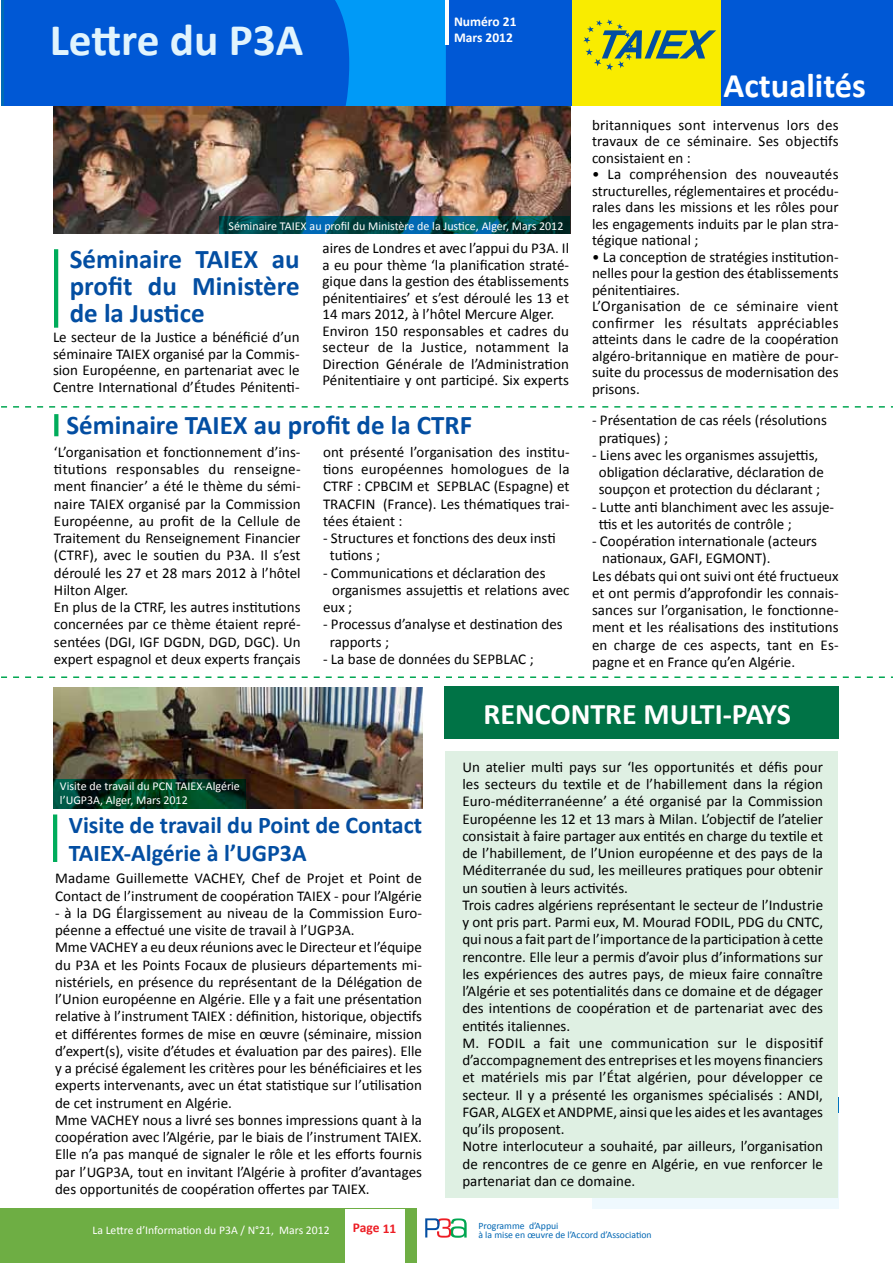
<style>
.page{position:relative;width:893px;height:1263px;background:#fff}
.page>*{position:absolute;margin:0;border:0;box-sizing:border-box;transform-origin:0 0}
.t1{font:700 45.3px "Calibri";color:#e1f4fd}
.t2{font:700 34.5px "Calibri";color:#fff}
.t3{font:700 30px "Calibri";color:#fff}
.t4{font:700 27px/27px "Calibri";color:#034ea2;text-align:justify}
.t5{font:700 24px/28.8px "Calibri";color:#034ea2}
.t6{font:15px/17.2px "Calibri";color:#000}
.t7{font:700 13.5px/16.2px "Calibri";color:#fff}
.t8{font:700 13.5px "Calibri";letter-spacing:-.005em;color:#ed1d24}
.t9{font:12px/13.5px "Calibri";color:#fff}
.t10{font:11.7px "Calibri";color:#fff}
.t11{font:9.75px/8.7px "Calibri";color:#0066b3}
</style>
<div class="page">
<div style="left:592px;top:1108px;width:247px;height:101px;background:#eff9fe"></div>
<img style="left:53px;top:106px;width:517px;height:128px">
<img style="left:53px;top:687px;width:369px;height:122px">
<svg style="left:219px;top:217px;width:351px;height:17px;background:#004b59"></svg>
<svg style="left:53px;top:779px;width:192px;height:30px;background:#003b22"></svg>
<hr style="left:54px;top:249px;width:4px;height:79px;background:#00ac5b">
<svg style="left:54px;top:414px;width:4px;height:22px"></svg>
<hr style="left:53px;top:814px;width:4px;height:48px;background:#00ac5b">
<div style="left:445px;top:751px;width:393px;height:447px;background:#dff0e3"></div>
<div style="left:444px;top:686px;width:395px;height:52px;background:#007346"></div>
<svg style="left:1px;top:406px;width:892px;height:2px"></svg>
<svg style="left:1px;top:676px;width:892px;height:2px"></svg>
<div style="left:5px;top:0;width:888px;height:106px;background:#0058d5"></div>
<svg style="left:335px;top:0;width:111px;height:106px;background:#0093f3"></svg>
<div style="left:0;top:1209px;width:417px;height:54px;background:#6eae44"></div>
<div style="left:345px;top:1209px;width:59px;height:54px;background:#fff"></div>
<svg style="left:425px;top:1218px;width:42px;height:20px"></svg>
<hr style="left:445px;top:0;width:4px;height:45px;background:#fff">
<div style="left:572px;top:0;width:149px;height:106px;background:#f9ec00"></div>
<svg style="left:583px;top:19px;width:133px;height:52px"></svg>
<h1 class="t1" style="left:50px;top:11px;width:255px">Lettre du P3A</h1>
<p class="t7" style="left:454px;top:14px;width:64px">Numéro 21<br>Mars 2012</p>
<p class="t9" style="left:229px;top:219px;width:336px">Séminaire TAIEX au profil du Ministère de la Justice, Alger, Mars 2012</p>
<h3 class="t4" style="left:70px;top:245px;width:231px">Séminaire TAIEX au profit du Ministère de la Justice</h3>
<p class="t6" style="left:53px;top:329px;width:248px;line-height:16.5px;text-align:justify">Le secteur de la Justice a bénéficié d’un séminaire TAIEX organisé par la Commis&shy;sion Européenne, en partenariat avec le Centre International d’Études Pénitenti-</p>
<p class="t6" style="left:322px;top:240px;width:248px;line-height:16.5px">aires de Londres et avec l’appui du P3A. Il a eu pour thème ‘la planification straté&shy;gique dans la gestion des établissements pénitentiaires’ et s’est déroulé les 13 et 14 mars 2012, à l’hôtel Mercure Alger.<br>Environ 150 responsables et cadres du secteur de la Justice, notamment la Direction Générale de l’Administration Pénitentiaire y ont participé. Six experts</p>
<h3 class="t4" style="left:67px;top:412px;width:407px">Séminaire TAIEX au profit de la CTRF</h3>
<p class="t6" style="left:54px;top:443px;width:248px">‘L’organisation et fonctionnement d’ins&shy;titutions responsables du renseigne&shy;ment financier’ a été le thème du sémi&shy;naire TAIEX organisé par la Commission Européenne, au profit de la Cellule de Traitement du Renseignement Financier (CTRF), avec le soutien du P3A. Il s’est déroulé les 27 et 28 mars 2012 à l’hôtel Hilton Alger.<br>En plus de la CTRF, les autres institutions concernées par ce thème étaient repré&shy;sentées (DGI, IGF DGDN, DGD, DGC). Un expert espagnol et deux experts français</p>
<p class="t6" style="left:323px;top:443px;width:248px;text-align:justify">ont présenté l’organisation des institu&shy;tions européennes homologues de la CTRF : CPBCIM et SEPBLAC (Espagne) et TRACFIN (France). Les thématiques trai&shy;tées étaient :</p>
<p class="t6" style="left:330px;top:530px;width:227px;text-indent:-7px">- Structures et fonctions des deux insti tutions ;</p>
<p class="t6" style="left:323px;top:564px;width:224px">- Communications et déclaration des</p>
<p class="t6" style="left:332px;top:581px;width:239px">organismes assujettis et relations avec</p>
<p class="t6" style="left:323px;top:599px;width:31px">eux ;</p>
<p class="t6" style="left:330px;top:616px;width:234px;text-indent:-7px">- Processus d’analyse et destination des rapports ;</p>
<p class="t6" style="left:323px;top:650px;width:212px">- La base de données du SEPBLAC ;</p>
<h2 class="t2" style="left:724px;top:64px;width:144px">Actualités</h2>
<p class="t6" style="left:592px;top:117px;width:248px;line-height:16.5px;text-align:justify">britanniques sont intervenus lors des travaux de ce séminaire. Ses objectifs consistaient en :</p>
<p class="t6" style="left:592px;top:166px;width:248px;line-height:16.5px;text-align:justify">• La compréhension des nouveautés structurelles, réglementaires et procédu&shy;rales dans les missions et les rôles pour les engagements induits par le plan stra&shy;tégique national ;</p>
<p class="t6" style="left:592px;top:249px;width:248px;line-height:16.5px">• La conception de stratégies institution&shy;nelles pour la gestion des établissements pénitentiaires.<br>L’Organisation de ce séminaire vient confirmer les résultats appréciables atteints dans le cadre de la coopération algéro-britannique en matière de pour&shy;suite du processus de modernisation des prisons.</p>
<p class="t6" style="left:599px;top:412px;width:230px;text-indent:-7px">- Présentation de cas réels (résolutions pratiques) ;</p>
<p class="t6" style="left:592px;top:446px;width:233px;text-align:center">- Liens avec les organismes assujettis, obligation déclarative, déclaration de soupçon et protection du déclarant ;</p>
<p class="t6" style="left:599px;top:498px;width:237px;text-indent:-7px">- Lutte anti blanchiment avec les assuje&shy;ttis et les autorités de contrôle ;</p>
<p class="t6" style="left:592px;top:533px;width:227px">- Coopération internationale (acteurs</p>
<p class="t6" style="left:602px;top:550px;width:170px">nationaux, GAFI, EGMONT).</p>
<p class="t6" style="left:592px;top:567px;width:248px">Les débats qui ont suivi ont été fructueux</p>
<p class="t6" style="left:592px;top:584px;width:248px">et ont permis d’approfondir les connais-</p>
<p class="t6" style="left:592px;top:602px;width:248px">sances sur l’organisation, le fonctionne-</p>
<p class="t6" style="left:592px;top:619px;width:248px">ment et les réalisations des institutions</p>
<p class="t6" style="left:592px;top:636px;width:248px">en charge de ces aspects, tant en Es-</p>
<p class="t6" style="left:592px;top:653px;width:205px">pagne et en France qu’en Algérie.</p>
<p class="t9" style="left:60px;top:779px;width:181px">Visite de travail du PCN TAIEX-Algérie l’UGP3A, Alger, Mars 2012</p>
<h3 class="t5" style="left:69px;top:810px;width:355px">Visite de travail du Point de Contact<br>TAIEX-Algérie à l’UGP3A</h3>
<p class="t6" style="left:55px;top:870px;width:368px">Madame Guillemette VACHEY, Chef de Projet et Point de<br>Contact de l’instrument de coopération TAIEX - pour l’Algérie</p>
<p class="t6" style="left:55px;top:904px;width:369px">- à la DG Élargissement au niveau de la Commission Euro&shy;péenne a effectué une visite de travail à l’UGP3A.<br>Mme VACHEY a eu deux réunions avec le Directeur et l’équipe du P3A et les Points Focaux de plusieurs départements mi&shy;nistériels, en présence du représentant de la Délégation de l’Union européenne en Algérie. Elle y a fait une présentation relative à l’instrument TAIEX : définition, historique, objectifs et différentes formes de mise en œuvre (séminaire, mission d’expert(s), visite d’études et évaluation par des paires). Elle y a précisé également les critères pour les bénéficiaires et les experts intervenants, avec un état statistique sur l’utilisation de cet instrument en Algérie.<br>Mme VACHEY nous a livré ses bonnes impressions quant à la coopération avec l’Algérie, par le biais de l’instrument TAIEX.<br>Elle n’a pas manqué de signaler le rôle et les efforts fournis par l’UGP3A, tout en invitant l’Algérie à profiter d’avantages des opportunités de coopération offertes par TAIEX.</p>
<p class="t10" style="left:93px;top:1222px;width:239px">La Lettre d’Information du P3A / N°21, Mars 2012</p>
<p class="t8" style="left:353px;top:1219px;width:45px">Page 11</p>
<h3 class="t3" style="left:483px;top:695px;width:309px">RENCONTRE MULTI-PAYS</h3>
<p class="t6" style="left:462px;top:758px;width:362px">Un atelier multi pays sur ‘les opportunités et défis pour les secteurs du textile et de l’habillement dans la région Euro-méditerranéenne’ a été organisé par la Commission Européenne les 12 et 13 mars à Milan. L’objectif de l’atelier consistait à faire partager aux entités en charge du textile et de l’habillement, de l’Union européenne et des pays de la Méditerranée du sud, les meilleures pratiques pour obtenir un soutien à leurs activités.<br>Trois cadres algériens représentant le secteur de l’Industrie y ont pris part. Parmi eux, M. Mourad FODIL, PDG du CNTC, qui nous a fait part de l’importance de la participation à cette rencontre. Elle leur a permis d’avoir plus d’informations sur les expériences des autres pays, de mieux faire connaître l’Algérie et ses potentialités dans ce domaine et de dégager des intentions de coopération et de partenariat avec des entités italiennes.<br>M. FODIL a fait une communication sur le dispositif d’accompagnement des entreprises et les moyens financiers et matériels mis par l’État algérien, pour développer ce secteur. Il y a présenté les organismes spécialisés : ANDI, FGAR, ALGEX et ANDPME, ainsi que les aides et les avantages qu’ils proposent.<br>Notre interlocuteur a souhaité, par ailleurs, l’organisation de rencontres de ce genre en Algérie, en vue renforcer le partenariat dan ce domaine.</p>
<p class="t11" style="left:478px;top:1221px;width:175px">Programme d’Appui<br>à la mise en œuvre de l’Accord d’Association</p>
</div>
